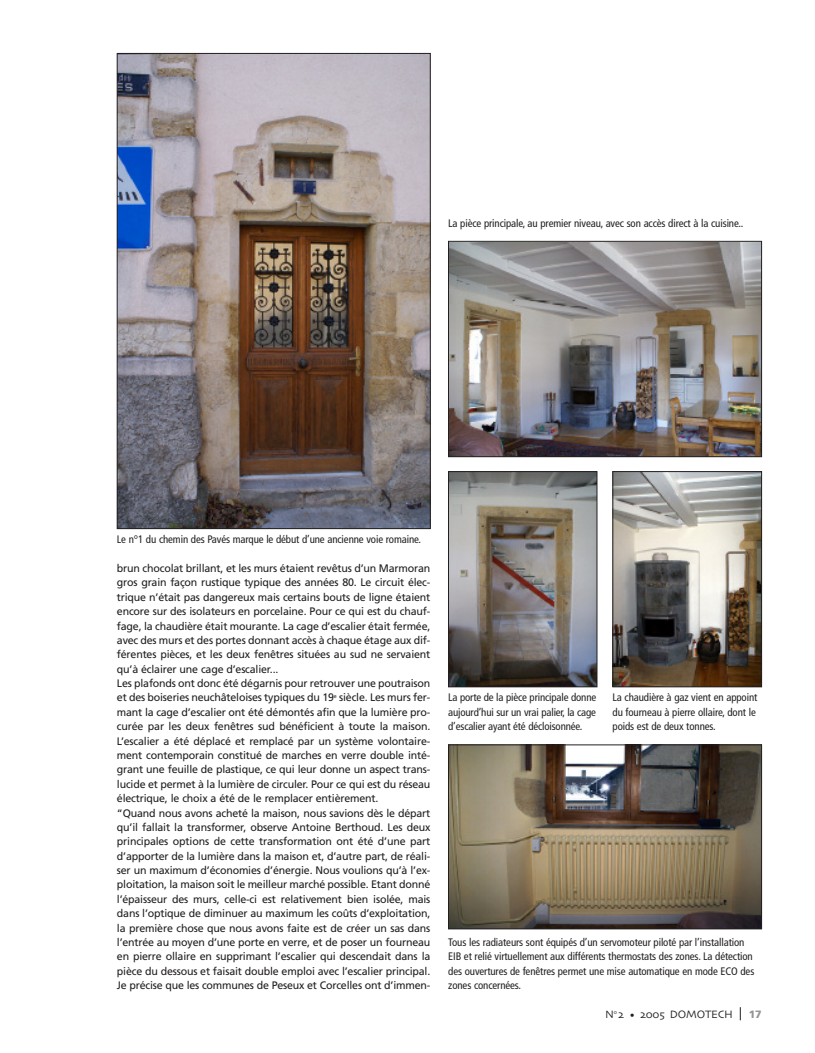
<style>
.page{position:relative;width:815px;height:1053px;background:#fff}
.page>*{position:absolute;margin:0;border:0;box-sizing:border-box;transform-origin:0 0}
.t1{font:11.25px "Skia";letter-spacing:-.02em;color:#231f20}
.t2{font:10.88px/14.4px "Frutiger";letter-spacing:-.015em;color:#231f20}
.t3{font:condensed 10.88px/14.4px "Frutiger";letter-spacing:-.01em;color:#231f20}
.t4{font:900 10.62px "Frutiger";color:#939598}
</style>
<div class="page">
<svg style="left:740px;top:1007px;width:1px;height:13px"></svg>
<img style="left:119px;top:55px;width:310px;height:472px">
<div style="left:117px;top:53px;width:314px;height:476px;border:1px solid #231f20"></div>
<img style="left:450px;top:243px;width:310px;height:212px">
<div style="left:448px;top:241px;width:314px;height:216px;border:1px solid #231f20"></div>
<img style="left:450px;top:473px;width:145px;height:212px">
<div style="left:448px;top:471px;width:149px;height:216px;border:1px solid #231f20"></div>
<img style="left:615px;top:473px;width:145px;height:212px">
<div style="left:613px;top:471px;width:149px;height:216px;border:1px solid #231f20"></div>
<img style="left:450px;top:746px;width:310px;height:181px">
<div style="left:448px;top:744px;width:314px;height:185px;border:1px solid #231f20"></div>
<p class="t3" style="left:448px;top:217px;width:297px">La pièce principale, au premier niveau, avec son accès direct à la cuisine..</p>
<p class="t3" style="left:117px;top:533px;width:306px">Le n°1 du chemin des Pavés marque le début d’une ancienne voie romaine.</p>
<p class="t2" style="left:117px;top:562px;width:315px">brun chocolat brillant, et les murs étaient revêtus d’un Marmoran gros grain façon rustique typique des années 80. Le circuit élec&shy;trique n’était pas dangereux mais certains bouts de ligne étaient encore sur des isolateurs en porcelaine. Pour ce qui est du chauf&shy;fage, la chaudière était mourante. La cage d’escalier était fermée, avec des murs et des portes donnant accès à chaque étage aux dif&shy;férentes pièces, et les deux fenêtres situées au sud ne servaient qu’à éclairer une cage d’escalier...<br>Les plafonds ont donc été dégarnis pour retrouver une poutraison et des boiseries neuchâteloises typiques du 19<sup>e</sup> siècle. Les murs fer&shy;mant la cage d’escalier ont été démontés afin que la lumière pro&shy;curée par les deux fenêtres sud bénéficient à toute la maison.<br>L’escalier a été déplacé et remplacé par un système volontaire&shy;ment contemporain constitué de marches en verre double inté&shy;grant une feuille de plastique, ce qui leur donne un aspect trans&shy;lucide et permet à la lumière de circuler. Pour ce qui est du réseau électrique, le choix a été de le remplacer entièrement.<br>“Quand nous avons acheté la maison, nous savions dès le départ qu’il fallait la transformer, observe Antoine Berthoud. Les deux principales options de cette transformation ont été d’une part d’apporter de la lumière dans la maison et, d’autre part, de réali&shy;ser un maximum d’économies d’énergie. Nous voulions qu’à l’ex&shy;ploitation, la maison soit le meilleur marché possible. Etant donné l’épaisseur des murs, celle-ci est relativement bien isolée, mais dans l’optique de diminuer au maximum les coûts d’exploitation, la première chose que nous avons faite est de créer un sas dans l’entrée au moyen d’une porte en verre, et de poser un fourneau en pierre ollaire en supprimant l’escalier qui descendait dans la pièce du dessous et faisait double emploi avec l’escalier principal.<br>Je précise que les communes de Peseux et Corcelles ont d’immen-</p>
<p class="t3" style="left:448px;top:691px;width:150px;text-align:justify">La porte de la pièce principale donne aujourd’hui sur un vrai palier, la cage d’escalier ayant été décloisonnée.</p>
<p class="t3" style="left:613px;top:691px;width:146px">La chaudière à gaz vient en appoint du fourneau à pierre ollaire, dont le poids est de deux tonnes.</p>
<p class="t3" style="left:448px;top:935px;width:308px">Tous les radiateurs sont équipés d’un servomoteur piloté par l’installation EIB et relié virtuellement aux différents thermostats des zones. La détection des ouvertures de fenêtres permet une mise automatique en mode ECO des zones concernées.</p>
<p class="t1" style="left:605px;top:1007px;width:129px">N<sup>o</sup> 2 • 2005 DOMOTECH</p>
<p class="t4" style="left:749px;top:1010px;width:14px">17</p>
</div>
